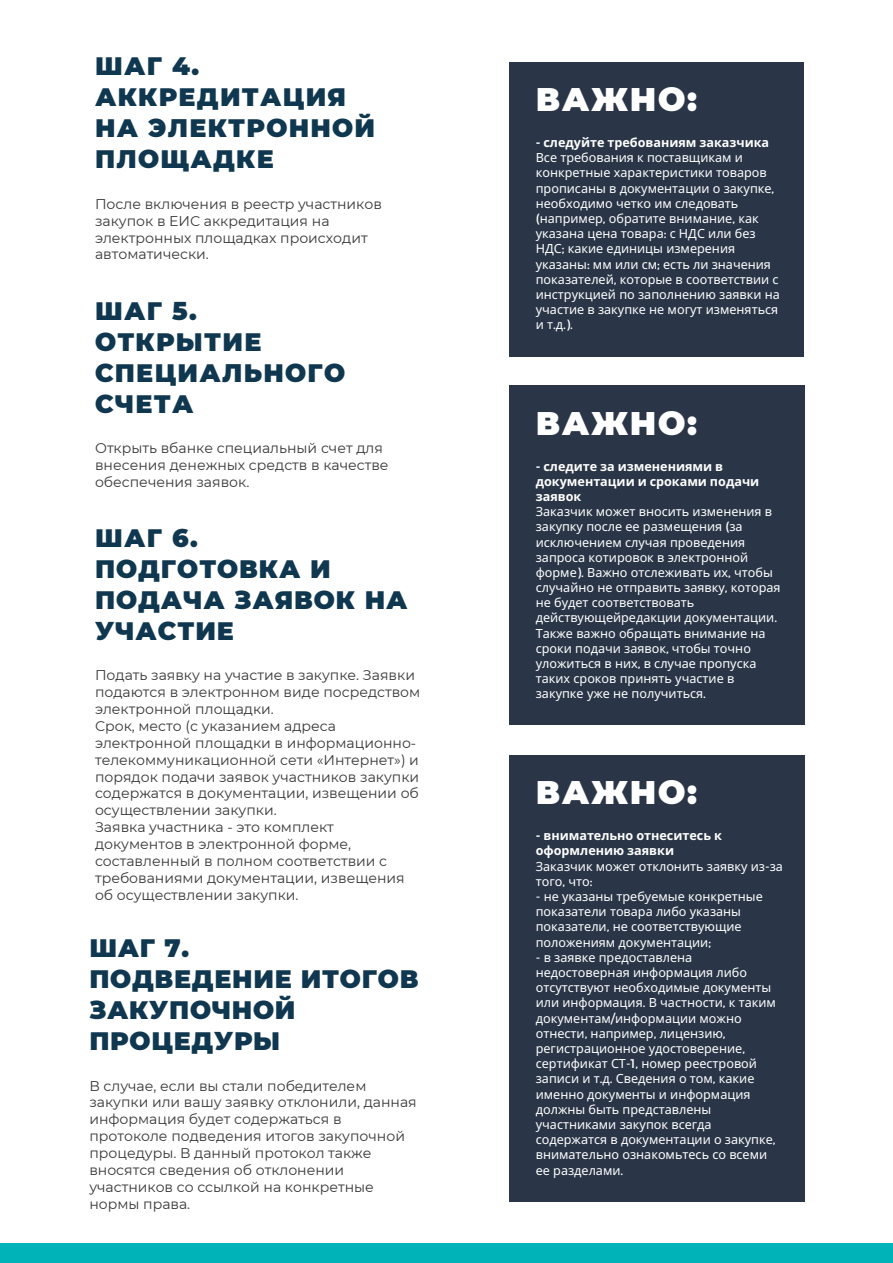
<style>
.page{position:relative;width:893px;height:1263px;background:#fff}
.page>*{position:absolute;margin:0;border:0;box-sizing:border-box;transform-origin:0 0}
.t1{font:900 32.7px "Montserrat";letter-spacing:.05em;color:#fff}
.t2{font:900 25.2px/31px "Montserrat";letter-spacing:.04em;color:#0f3750}
.t3{font:900 24.45px "Montserrat";letter-spacing:.05em;color:#fff}
.t4{font:14.02px/16.9px "Montserrat";color:#383838}
.t5{font:12.6px/15.2px "Noto Sans";color:#fff}
.t6{font:700 12.6px/15.2px "Noto Sans";color:#fff}
.s1{font-family:"Montserrat"}
</style>
<div class="page">
<div style="left:0;top:1243px;width:893px;height:20px;background:#00b3b9"></div>
<div style="left:509px;top:62px;width:295px;height:294px;background:#2a3648"></div>
<div style="left:509px;top:385px;width:295px;height:340px;background:#2a3648"></div>
<div style="left:509px;top:755px;width:295px;height:446px;background:#2a3648"></div>
<p class="t2" style="left:95px;top:51px;width:253px">ШАГ 4.<br>АККРЕДИТАЦИЯ</p>
<p class="t2" style="left:95px;top:113px;width:282px">НА ЭЛЕКТРОННОЙ<br>ПЛОЩАДКЕ</p>
<p class="t4" style="left:95px;top:195px;width:288px">После включения в реестр участников закупок в ЕИС аккредитация на электронных площадках происходит автоматически.</p>
<p class="t2" style="left:95px;top:295px;width:103px">ШАГ 5.</p>
<p class="t2" style="left:95px;top:326px;width:252px">ОТКРЫТИЕ<br>СПЕЦИАЛЬНОГО<br>СЧЕТА</p>
<p class="t4" style="left:95px;top:440px;width:295px">Открыть вбанке специальный счет для внесения денежных средств в качестве обеспечения заявок.</p>
<p class="t2" style="left:95px;top:522px;width:104px">ШАГ 6.</p>
<p class="t2" style="left:95px;top:553px;width:314px">ПОДГОТОВКА И<br>ПОДАЧА ЗАЯВОК НА<br>УЧАСТИЕ</p>
<p class="t4" style="left:95px;top:667px;width:327px">Подать заявку на участие в закупке. Заявки подаются в электронном виде посредством электронной площадки.</p>
<p class="t4" style="left:95px;top:717px;width:326px">Срок, место (с указанием адреса электронной площадки в информационно&shy;телекоммуникационной сети «Интернет») и порядок подачи заявок участников закупки содержатся в документации, извещении об осуществлении закупки.</p>
<p class="t4" style="left:95px;top:819px;width:311px">Заявка участника - это комплект документов в электронной форме, составленный в полном соответствии с требованиями документации, извещения об осуществлении закупки.</p>
<p class="t2" style="left:89px;top:932px;width:101px">ШАГ 7.</p>
<p class="t2" style="left:89px;top:963px;width:330px">ПОДВЕДЕНИЕ ИТОГОВ<br>ЗАКУПОЧНОЙ<br>ПРОЦЕДУРЫ</p>
<p class="t4" style="left:89px;top:1077px;width:329px">В случае, если вы стали победителем закупки или вашу заявку отклонили, данная информация будет содержаться в протоколе подведения итогов закупочной процедуры. В данный протокол также вносятся сведения об отклонении участников со ссылкой на конкретные нормы права.</p>
<p class="t1" style="left:536px;top:79px;width:163px">ВАЖНО:</p>
<p class="t6" style="left:536px;top:134px;width:235px"><span class="s1">-</span> следуйте требованиям заказчика</p>
<p class="t5" style="left:536px;top:150px;width:245px">Все требования к поставщикам и конкретные характеристики товаров прописаны в документации о закупке<span class="s1">, </span>необходимо четко им следовать <span class="s1">(</span>например<span class="s1">,</span> обратите внимание<span class="s1">,</span> как указана цена товара<span class="s1">:</span> с НДС или без<br>НДС<span class="s1">;</span> какие единицы измерения указаны<span class="s1">:</span> мм или см<span class="s1">;</span> есть ли значения показателей<span class="s1">,</span> которые в соответствии с инструкцией по заполнению заявки на участие в закупке не могут изменяться и т<span class="s1">.</span>д<span class="s1">.).</span></p>
<p class="t1" style="left:536px;top:403px;width:163px">ВАЖНО:</p>
<p class="t6" style="left:536px;top:458px;width:225px"><span class="s1">-</span> следите за изменениями в документации и сроками подачи заявок</p>
<p class="t5" style="left:536px;top:504px;width:246px">Заказчик может вносить изменения в закупку после ее размещения <span class="s1">(</span>за исключением случая проведения запроса котировок в электронной форме<span class="s1">).</span> Важно отслеживать их<span class="s1">,</span> чтобы случайно не отправить заявку<span class="s1">,</span> которая не будет соответствовать действующейредакции документации<span class="s1">.<br></span>Также важно обращать внимание на сроки подачи заявок<span class="s1">,</span> чтобы точно уложиться в них<span class="s1">,</span> в случае пропуска таких сроков принять участие в закупке уже не получиться<span class="s1">.</span></p>
<p class="t3" style="left:516px;top:759px;width:122px">ВАЖНО:</p>
<p class="t1" style="left:536px;top:772px;width:163px">ВАЖНО:</p>
<p class="t6" style="left:536px;top:828px;width:188px"><span class="s1">-</span> внимательно отнеситесь к оформлению заявки</p>
<p class="t5" style="left:536px;top:858px;width:249px">Заказчик может отклонить заявку из<span class="s1">-</span>за того<span class="s1">,</span> что<span class="s1">:</span></p>
<p class="t5" style="left:536px;top:888px;width:229px"><span class="s1">-</span> не указаны требуемые конкретные показатели товара либо указаны показатели<span class="s1">,</span> не соответствующие положениям документации<span class="s1">;</span></p>
<p class="t5" style="left:536px;top:949px;width:242px"><span class="s1">-</span> в заявке предоставлена недостоверная информация либо отсутствуют необходимые документы или информация<span class="s1">.</span> В частности<span class="s1">,</span> к таким документам<span class="s1">/</span>информации можно отнести<span class="s1">,</span> например<span class="s1">,</span> лицензию<span class="s1">, </span>регистрационное удостоверение<span class="s1">, </span>сертификат СТ<span class="s1">-1,</span> номер реестровой записи и т<span class="s1">.</span>д<span class="s1">.</span> Сведения о том<span class="s1">,</span> какие именно документы и информация должны быть представлены участниками закупок всегда содержатся в документации о закупке<span class="s1">, </span>внимательно ознакомьтесь со всеми ее разделами<span class="s1">.</span></p>
</div>
